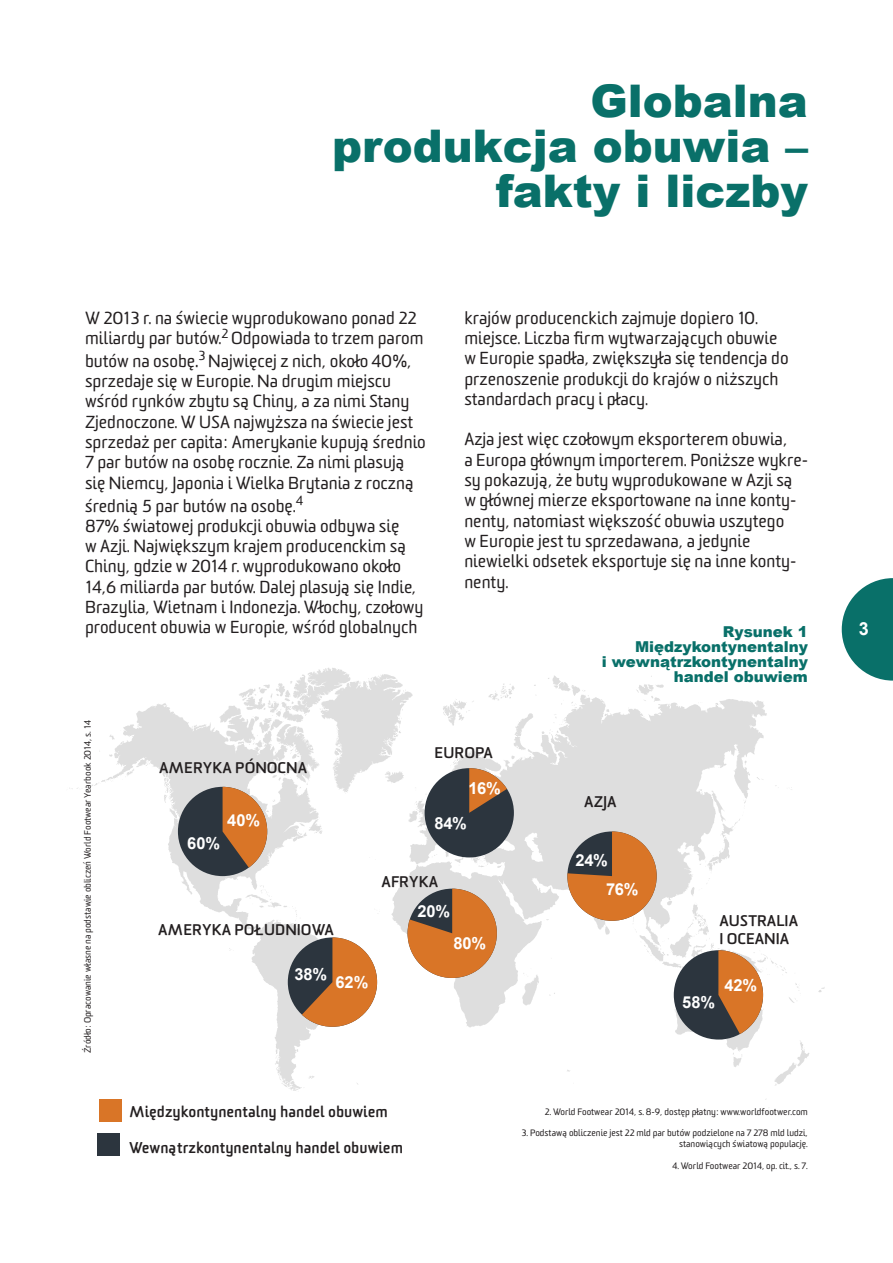
<style>
.page{position:relative;width:893px;height:1263px;background:#fff}
.page>*{position:absolute;margin:0;border:0;box-sizing:border-box;transform-origin:0 0}
.t1{font:900 45px/45px "Arial";color:#097069;text-align:right}
.t2{font:700 18px "Arial";color:#fff}
.t3{font:16.95px/20.2px "Sommet Rounded";color:#231f20}
.t4{font:700 16.5px "Arial";color:#fff}
.t5{font:700 15px/18px "Sommet Rounded";color:#231f20}
.t6{font:900 15px/15px "Arial";color:#097069;text-align:right}
.t7{font:9px/10.8px "Sommet Rounded";color:#231f20;text-align:right}
.s1{font-size:19.05px}
</style>
<div class="page">
<svg style="left:842px;top:578px;width:51px;height:103px"></svg>
<svg style="left:69px;top:668px;width:756px;height:440px"></svg>
<div style="left:288px;top:937px;width:89px;height:90px;background:#2c353e;border-radius:50%"></div>
<svg style="left:302px;top:937px;width:75px;height:90px"></svg>
<div style="left:674px;top:950px;width:89px;height:89px;background:#2c353e;border-radius:50%"></div>
<svg style="left:718px;top:950px;width:45px;height:84px"></svg>
<svg style="left:567px;top:831px;width:90px;height:90px;background:#af672f"></svg>
<svg style="left:408px;top:889px;width:89px;height:89px;background:#bf8152"></svg>
<div style="left:178px;top:787px;width:89px;height:89px;background:#2c353e;border-radius:50%"></div>
<svg style="left:223px;top:787px;width:44px;height:80px"></svg>
<div style="left:425px;top:768px;width:89px;height:89px;background:#2c353e;border-radius:50%"></div>
<svg style="left:469px;top:768px;width:38px;height:45px"></svg>
<div style="left:99px;top:1100px;width:22px;height:22px;background:#d97527"></div>
<div style="left:98px;top:1133px;width:22px;height:23px;background:#2c353e"></div>
<p class="t1" style="left:332px;top:77px;width:477px">Globalna<br>produkcja obuwia – fakty i liczby</p>
<p class="t3" style="left:85px;top:308px;width:340px">W 2013 r. na świecie wyprodukowano ponad 22 miliardy par butów.<sup>2</sup> Odpowiada to trzem parom</p>
<p class="t3" style="left:85px;top:351px;width:342px">butów na osobę<span class="s1">.</span><sup>3</sup> Najwięcej z nich, około 40%, sprzedaje się w Europie. Na drugim miejscu wśród rynków zbytu są Chiny, a za nimi Stany Zjednoczone. W USA najwyższa na świecie jest sprzedaż per capita: Amerykanie kupują średnio 7 par butów na osobę rocznie. Za nimi plasują się Niemcy, Japonia i Wielka Brytania z roczną</p>
<p class="t3" style="left:85px;top:496px;width:219px">średnią 5 par butów na osobę.<sup>4</sup></p>
<p class="t3" style="left:85px;top:516px;width:340px">87% światowej produkcji obuwia odbywa się<br>w Azji. Największym krajem producenckim są Chiny, gdzie w 2014 r. wyprodukowano około 14,6 miliarda par butów. Dalej plasują się Indie, Brazylia, Wietnam i Indonezja. Włochy, czołowy producent obuwia w Europie, wśród globalnych</p>
<p class="t3" style="left:464px;top:308px;width:326px">krajów producenckich zajmuje dopiero 10. miejsce. Liczba firm wytwarzających obuwie w Europie spadła, zwiększyła się tendencja do przenoszenie produkcji do krajów o niższych standardach pracy i płacy.</p>
<p class="t3" style="left:464px;top:430px;width:345px">Azja jest więc czołowym eksporterem obuwia,<br>a Europa głównym importerem. Poniższe wykre&shy;sy pokazują, że buty wyprodukowane w Azji są w głównej mierze eksportowane na inne konty&shy;nenty, natomiast większość obuwia uszytego<br>w Europie jest tu sprzedawana, a jedynie niewielki odsetek eksportuje się na inne konty&shy;nenty.</p>
<p class="t6" style="left:723px;top:624px;width:87px">Rysunek 1</p>
<p class="t6" style="left:602px;top:639px;width:208px">Międzykontynentalny<br>i wewnątrzkontynentalny handel obuwiem</p>
<p class="t7" style="left:82px;top:1053px;width:335px;rotate:-90deg">Źródło: Opracowanie własne na podstawie obliczeń World Footwear Yearbook 2014, s. 14</p>
<p class="t5" style="left:159px;top:760px;width:148px">Ameryka Pónocna</p>
<p class="t4" style="left:187px;top:833px;width:34px">60%</p>
<p class="t4" style="left:227px;top:809px;width:34px">40%</p>
<p class="t5" style="left:158px;top:921px;width:175px">Ameryka Południowa</p>
<p class="t4" style="left:294px;top:963px;width:34px">38%</p>
<p class="t4" style="left:335px;top:971px;width:34px">62%</p>
<p class="t5" style="left:435px;top:744px;width:50px">Europa</p>
<p class="t4" style="left:468px;top:777px;width:34px">16%</p>
<p class="t4" style="left:434px;top:812px;width:34px">84%</p>
<p class="t5" style="left:382px;top:873px;width:56px">Afryka</p>
<p class="t4" style="left:417px;top:900px;width:34px">20%</p>
<p class="t4" style="left:453px;top:933px;width:34px">80%</p>
<p class="t5" style="left:584px;top:793px;width:32px">Azja</p>
<p class="t4" style="left:575px;top:849px;width:34px">24%</p>
<p class="t4" style="left:606px;top:879px;width:34px">76%</p>
<p class="t5" style="left:719px;top:912px;width:80px">AUSTRALIA<br>I OCE</p>
<p class="t5" style="left:755px;top:930px;width:36px">ANIA</p>
<p class="t4" style="left:682px;top:991px;width:34px">58%</p>
<p class="t4" style="left:724px;top:974px;width:34px">42%</p>
<p class="t5" style="left:129px;top:1103px;width:260px">Międzykontynentalny handel obuwiem</p>
<p class="t5" style="left:129px;top:1139px;width:276px">Wewnątrzkontynentalny handel obuwiem</p>
<p class="t7" style="left:545px;top:1106px;width:265px">2. World Footwear 2014, s. 8-9, dostęp płatny: www.worldfootwer.com</p>
<p class="t7" style="left:522px;top:1128px;width:288px">3. Podstawą obliczenie jest 22 mld par butów podzielone na 7 278 mld ludzi, stanowiących światową populację.</p>
<p class="t7" style="left:673px;top:1160px;width:137px">4. World Footwear 2014, op. cit., s. 7.</p>
<p class="t2" style="left:859px;top:616px;width:12px">3</p>
</div>
